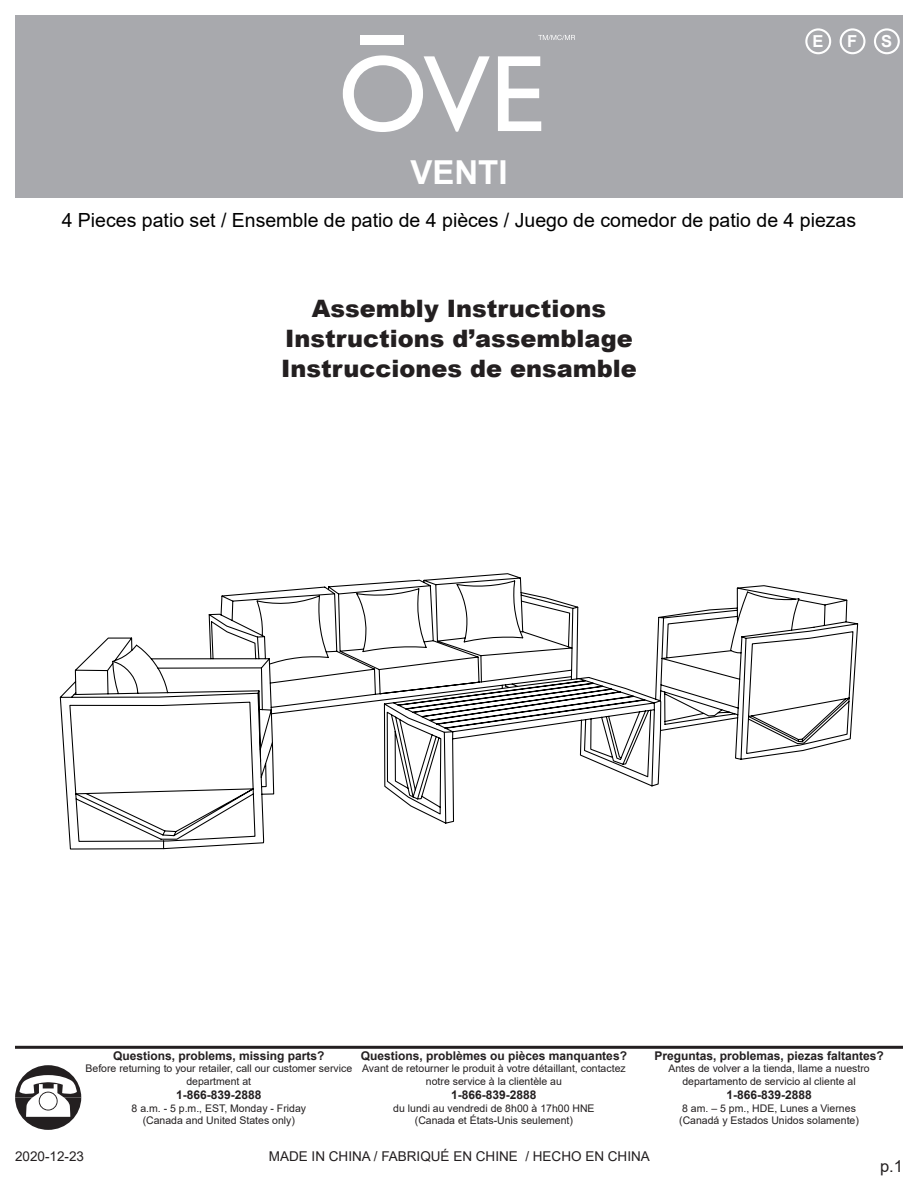
<style>
.page{position:relative;width:918px;height:1188px;background:#fff}
.page>*{position:absolute;margin:0;border:0;box-sizing:border-box;transform-origin:0 0}
.t1{font:700 33px "Arial";color:#fff}
.t2{font:900 24px "Arial";color:#231f20}
.t3{font:19.5px "Arial";color:#000}
.t4{font:700 16.5px "Arial";color:#fff}
.t5{font:16.5px "Arial";color:#231f20}
.t6{font:13.5px "Arial";color:#231f20}
.t7{font:700 12px "Arial";color:#231f20}
.t8{font:10.5px/12.6px "Arial";color:#231f20;text-align:center}
</style>
<div class="page">
<div style="left:15px;top:15px;width:888px;height:182px;background:#a8a9ad"></div>
<svg style="left:15px;top:1065px;width:66px;height:65px"></svg>
<svg style="left:39px;top:1092px;width:19px;height:19px"></svg>
<div style="left:40px;top:1093px;width:17px;height:17px;background:#fff;border-radius:50%"></div>
<hr style="left:15px;top:1046px;width:888px;height:3px;background:#231f20">
<div style="left:805px;top:28px;width:26px;height:26px;border:2px solid #fff;border-radius:50%"></div>
<div style="left:840px;top:28px;width:26px;height:26px;border:2px solid #fff;border-radius:50%"></div>
<div style="left:874px;top:28px;width:26px;height:26px;border:2px solid #fff;border-radius:50%"></div>
<svg style="left:343px;top:55px;width:147px;height:77px"></svg>
<svg style="left:498px;top:56px;width:43px;height:75px"></svg>
<div style="left:361px;top:35px;width:43px;height:10px;background:#fff"></div>
<svg style="left:538px;top:35px;width:37px;height:5px"></svg>
<svg style="left:59px;top:573px;width:800px;height:277px"></svg>
<p class="t1" style="left:410px;top:150px;width:99px">VENTI</p>
<p class="t4" style="left:812px;top:30px;width:13px">E</p>
<p class="t4" style="left:847px;top:30px;width:12px">F</p>
<p class="t4" style="left:881px;top:30px;width:13px">S</p>
<p class="t3" style="left:62px;top:207px;width:796px">4 Pieces patio set / Ensemble de patio de 4 pièces / Juego de comedor de patio de 4 piezas</p>
<p class="t2" style="left:312px;top:291px;width:296px">Assembly Instructions</p>
<p class="t2" style="left:285px;top:321px;width:349px">Instructions d’assemblage</p>
<p class="t2" style="left:281px;top:351px;width:357px">Instrucciones de ensamble</p>
<p class="t7" style="left:113px;top:1047px;width:213px">Questions, problems, missing parts?</p>
<p class="t8" style="left:86px;top:1062px;width:268px">Before returning to your retailer, call our customer service department at</p>
<p class="t7" style="left:176px;top:1087px;width:87px">1-866-839-2888</p>
<p class="t8" style="left:132px;top:1102px;width:176px">8 a.m. - 5 p.m., EST, Monday - Friday</p>
<p class="t8" style="left:143px;top:1114px;width:154px">(Canada and United States only)</p>
<p class="t7" style="left:361px;top:1047px;width:268px">Questions, problèmes ou pièces manquantes?</p>
<p class="t8" style="left:362px;top:1062px;width:265px">Avant de retourner le produit à votre détaillant, contactez notre service à la clientèle au</p>
<p class="t7" style="left:451px;top:1087px;width:87px">1-866-839-2888</p>
<p class="t8" style="left:393px;top:1102px;width:203px">du lundi au vendredi de 8h00 à 17h00 HNE</p>
<p class="t8" style="left:415px;top:1114px;width:160px">(Canada et États-Unis seulement)</p>
<p class="t7" style="left:654px;top:1047px;width:231px">Preguntas, problemas, piezas faltantes?</p>
<p class="t8" style="left:668px;top:1062px;width:203px">Antes de volver a la tienda, llame a nuestro departamento de servicio al cliente al</p>
<p class="t7" style="left:726px;top:1087px;width:87px">1-866-839-2888</p>
<p class="t8" style="left:682px;top:1102px;width:175px">8 am. – 5 pm., HDE, Lunes a Viernes</p>
<p class="t8" style="left:679px;top:1114px;width:181px">(Canadá y Estados Unidos solamente)</p>
<p class="t6" style="left:15px;top:1147px;width:71px">2020-12-23</p>
<p class="t6" style="left:269px;top:1147px;width:383px">MADE IN CHINA / FABRIQUÉ EN CHINE / HECHO EN CHINA</p>
<h3 class="t5" style="left:880px;top:1155px;width:24px">p.1</h3>
</div>
